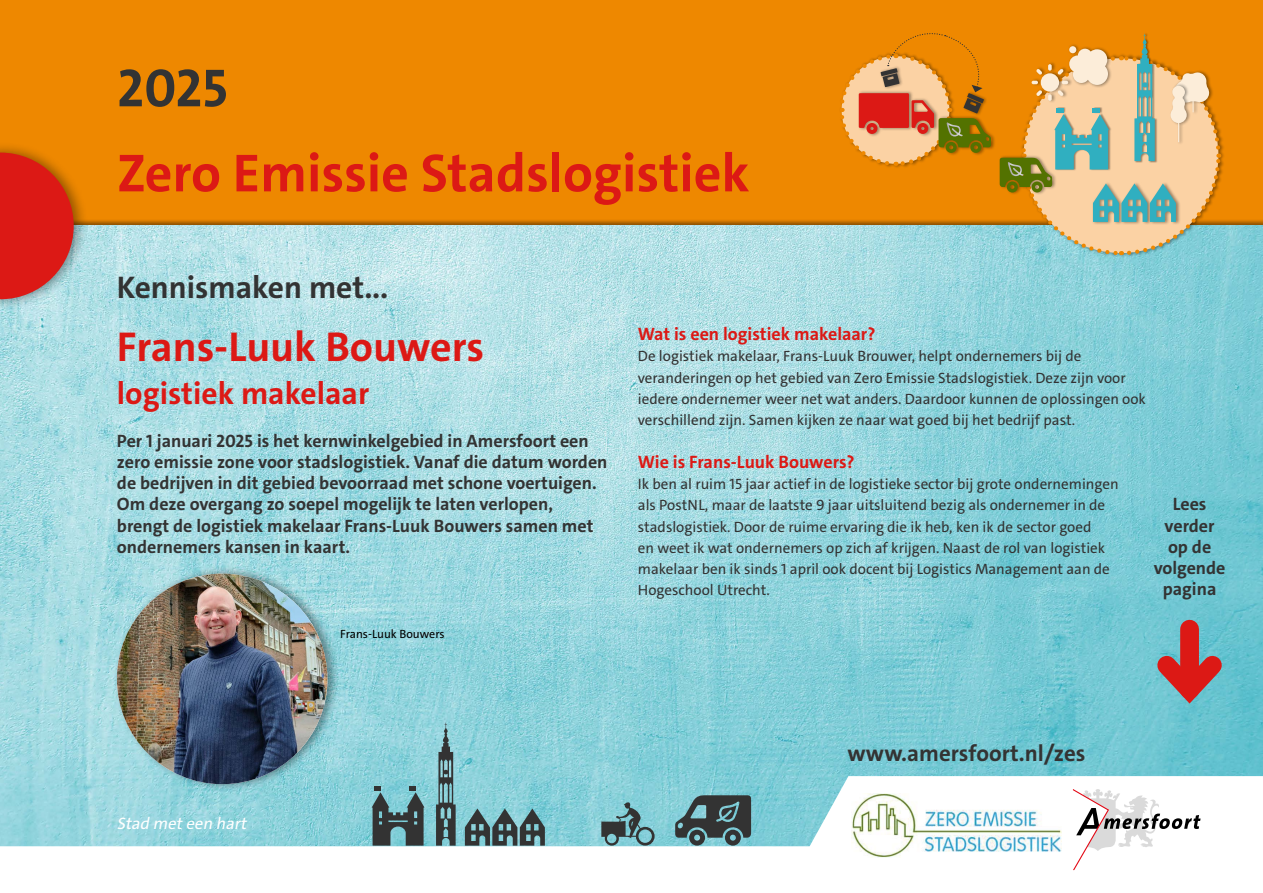
<style>
.page{position:relative;width:1263px;height:893px;background:#fff}
.page>*{position:absolute;margin:0;border:0;box-sizing:border-box;transform-origin:0 0}
.t1{font:700 54px "The Sans";color:#dc1915}
.t2{font:700 54px "The Sans";color:#333}
.t3{font:700 42px "The Sans";color:#dc1915}
.t4{font:700 31.5px "The Sans";color:#333}
.t5{font:700 31.5px "The Sans";color:#dc1915}
.t6{font:700 22.95px "The Sans";color:#333}
.t7{font:700 18px/21.3px "The Sans";color:#333}
.t8{font:700 18px "The Sans";color:#dc1915}
.t9{font:italic 16.65px "The Sans";color:#fff}
.t10{font:15px/21.3px "The Sans";color:#333}
.t11{font:12px "The Sans";color:#000}
</style>
<div class="page">
<div style="left:0;top:0;width:1263px;height:666px;background:#e80"></div>
<img style="left:0;top:225px;width:1263px;height:551px">
<svg style="left:0;top:776px;width:1263px;height:95px"></svg>
<img style="left:851px;top:794px;width:210px;height:64px">
<div style="left:0;top:141px;width:89px;height:169px;background:#000;opacity:.4"></div>
<svg style="left:0;top:153px;width:74px;height:146px;background:#d53526"></svg>
<svg style="left:1073px;top:789px;width:127px;height:81px"></svg>
<svg style="left:675px;top:795px;width:76px;height:51px;background:#4f6a6d"></svg>
<svg style="left:601px;top:802px;width:54px;height:44px;background:#6899a0"></svg>
<svg style="left:372px;top:786px;width:52px;height:60px;background:#537377"></svg>
<svg style="left:465px;top:808px;width:80px;height:38px;background:#597a7e"></svg>
<svg style="left:436px;top:723px;width:20px;height:123px;background:#628488"></svg>
<div style="left:113px;top:566px;width:227px;height:226px;background:#000;opacity:.4"></div>
<img style="left:117px;top:574px;width:210px;height:210px;border-radius:105px">
<svg style="left:1000px;top:34px;width:222px;height:223px"></svg>
<div style="left:937px;top:115px;width:59px;height:41px;background:#000;opacity:.4"></div>
<svg style="left:841px;top:33px;width:150px;height:135px"></svg>
<div style="left:1180px;top:629px;width:19px;height:61px;background:#dc1915"></div>
<svg style="left:1140px;top:639px;width:99px;height:78px;background:#89959d"></svg>
<h1 class="t2" style="left:117px;top:53px;width:112px">2025</h1>
<h1 class="t1" style="left:117px;top:138px;width:634px">Zero Emissie Stadslogistiek</h1>
<h3 class="t4" style="left:117px;top:267px;width:273px">Kennismaken met...</h3>
<h2 class="t3" style="left:117px;top:320px;width:369px">Frans-Luuk Bouwers</h2>
<h3 class="t5" style="left:117px;top:373px;width:254px">logistiek makelaar</h3>
<p class="t7" style="left:117px;top:430px;width:492px">Per 1 januari 2025 is het kernwinkelgebied in Amersfoort een zero emissie zone voor stadslogistiek. Vanaf die datum worden de bedrijven in dit gebied bevoorraad met schone voertuigen.<br>Om deze overgang zo soepel mogelijk te laten verlopen, brengt de logistiek makelaar Frans-Luuk Bouwers samen met ondernemers kansen in kaart.</p>
<p class="t11" style="left:340px;top:626px;width:106px">Frans-Luuk Bouwers</p>
<p class="t8" style="left:638px;top:323px;width:239px">Wat is een logistiek makelaar?</p>
<p class="t10" style="left:638px;top:346px;width:510px">De logistiek makelaar, Frans-Luuk Brouwer, helpt ondernemers bij de veranderingen op het gebied van Zero Emissie Stadslogistiek. Deze zijn voor iedere ondernemer weer net wat anders. Daardoor kunnen de oplossingen ook verschillend zijn. Samen kijken ze naar wat goed bij het bedrijf past.</p>
<p class="t8" style="left:638px;top:450px;width:218px">Wie is Frans-Luuk Bouwers?</p>
<p class="t10" style="left:638px;top:473px;width:482px">Ik ben al ruim 15 jaar actief in de logistieke sector bij grote ondernemingen als PostNL, maar de laatste 9 jaar uitsluitend bezig als ondernemer in de stadslogistiek. Door de ruime ervaring die ik heb, ken ik de sector goed<br>en weet ik wat ondernemers op zich af krijgen. Naast de rol van logistiek makelaar ben ik sinds 1 april ook docent bij Logistics Management aan de Hogeschool Utrecht.</p>
<p class="t7" style="left:1154px;top:494px;width:73px;text-align:center">Lees verder op de volgende pagina</p>
<p class="t9" style="left:117px;top:813px;width:135px">Stad meteen hart</p>
<h3 class="t6" style="left:847px;top:738px;width:240px">www.amersfoort.nl/zes</h3>
</div>
